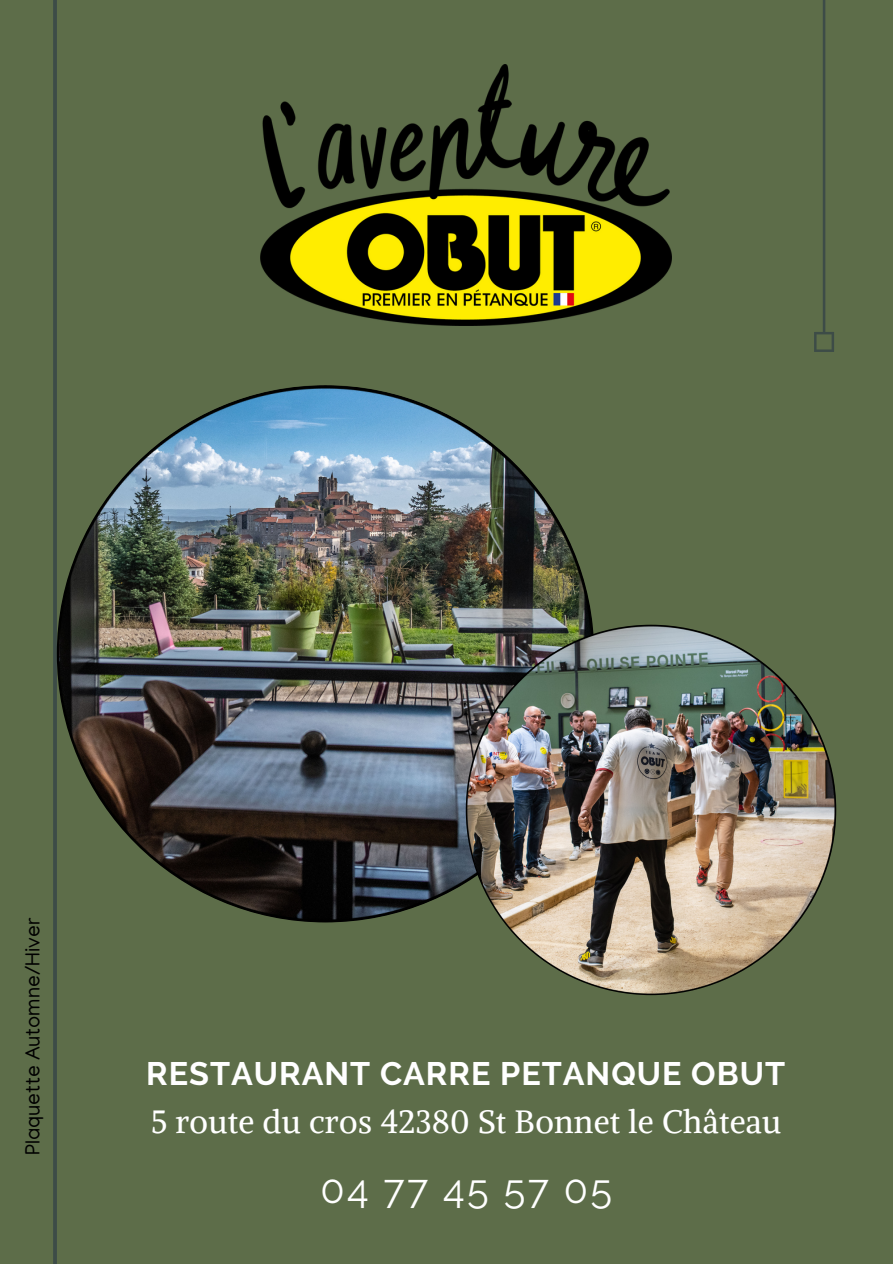
<style>
.page{position:relative;width:893px;height:1264px;background:#fff}
.page>*{position:absolute;margin:0;border:0;box-sizing:border-box;transform-origin:0 0}
.t1{font:39.6px "Raleway";letter-spacing:.06em;color:#fff}
.t2{font:700 32.4px "Raleway";letter-spacing:.03em;color:#fff}
.t3{font:32.1px "Alike";letter-spacing:.01em;color:#fff}
.t4{font:20.85px "Manjari";color:#000}
</style>
<div class="page">
<div style="left:0;top:0;width:892px;height:1263px;background:#5d6d49"></div>
<svg style="left:53px;top:0;width:17px;height:1263px"></svg>
<svg style="left:814px;top:0;width:20px;height:352px"></svg>
<img style="left:57px;top:385px;width:537px;height:537px;border-radius:50%">
<img style="left:465px;top:624px;width:371px;height:371px;border-radius:50%">
<img style="left:260px;top:65px;width:411px;height:261px">
<h3 class="t4" style="left:24px;top:1155px;width:239px;rotate:-90deg">Plaquette Automne/Hiver</h3>
<p class="t2" style="left:146px;top:1054px;width:640px">RESTAURANT CARRE PETANQUE OBUT</p>
<p class="t3" style="left:151px;top:1101px;width:631px">5 route du cros 42380 St Bonnet le Château</p>
<h2 class="t1" style="left:320px;top:1165px;width:293px">04 77 45 57 05</h2>
</div>
